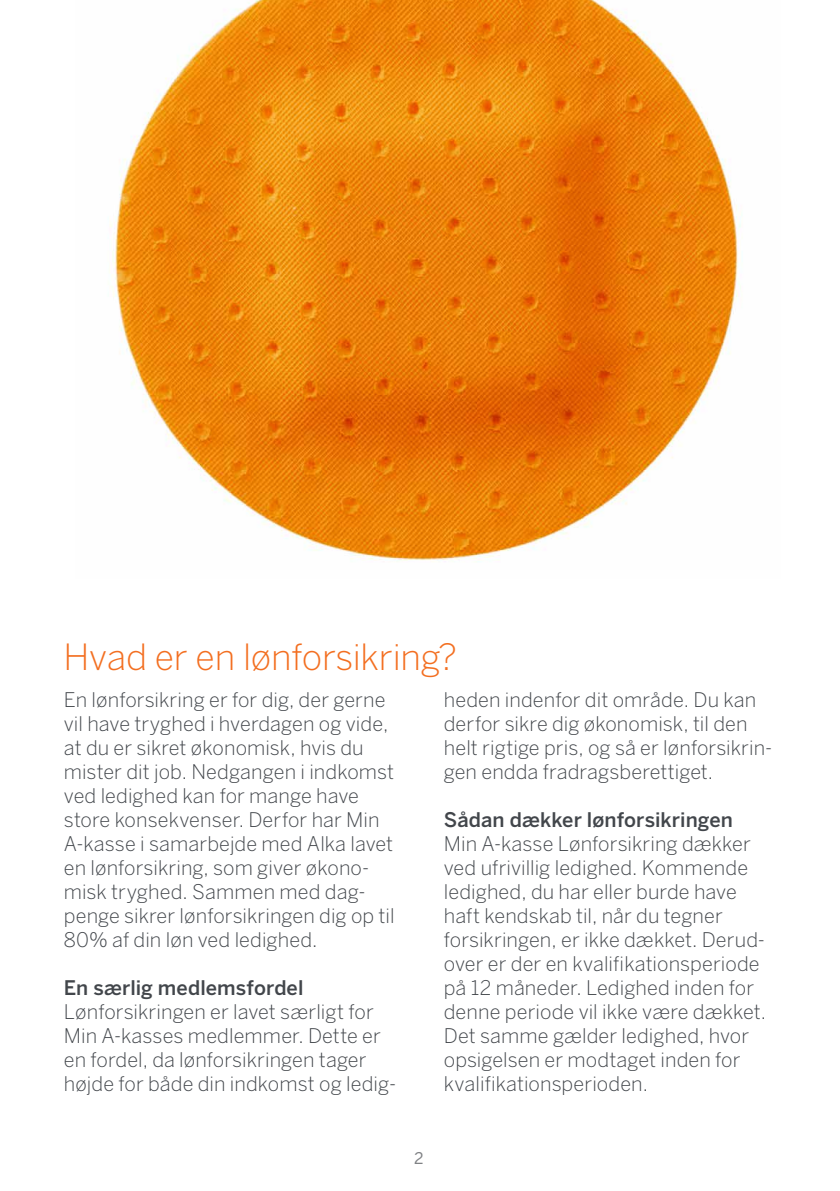
<style>
.page{position:relative;width:840px;height:1191px;background:#fff}
.page>*{position:absolute;margin:0;border:0;box-sizing:border-box;transform-origin:0 0}
.t1{font:300 35.8px "Benton Sans";letter-spacing:-.005em;color:#f36f21}
.t2{font:300 20px/24px "Benton Sans";letter-spacing:.005em;color:#42464b}
.t3{font:500 20px "Benton Sans";letter-spacing:.005em;color:#42464b}
.t4{font:16px "Benton Sans";color:#808285}
</style>
<div class="page">
<img style="left:109px;top:0;width:632px;height:562px">
<h1 class="t1" style="left:63px;top:635px;width:395px">Hvad er en lønforsikring?</h1>
<p class="t2" style="left:64px;top:687px;width:332px">En lønforsikring er for dig, der gerne vil have tryghed i hverdagen og vide, at du er sikret økonomisk, hvis du mister dit job. Nedgangen i indkomst ved ledighed kan for mange have store konsekvenser. Derfor har Min A-kasse i samarbejde med Alka lavet en lønforsikring, som giver økono&shy;misk tryghed. Sammen med dag&shy;penge sikrer lønforsikringen dig op til 80% af din løn ved ledighed.</p>
<p class="t3" style="left:64px;top:975px;width:241px">En særlig medlemsfordel</p>
<p class="t2" style="left:64px;top:999px;width:333px">Lønforsikringen er lavet særligt for Min A-kasses medlemmer. Dette er en fordel, da lønforsikringen tager højde for både din indkomst og ledig-</p>
<p class="t2" style="left:443px;top:687px;width:330px">heden indenfor dit område. Du kan derfor sikre dig økonomisk, til den helt rigtige pris, og så er lønforsikrin&shy;gen endda fradragsberettiget.</p>
<p class="t3" style="left:443px;top:807px;width:290px">Sådan dækker lønforsikringen</p>
<p class="t2" style="left:443px;top:831px;width:323px">Min A-kasse Lønforsikring dækker ved ufrivillig ledighed. Kommende ledighed, du har eller burde have haft kendskab til, når du tegner forsikringen, er ikke dækket. Derud&shy;over er der en kvalifikationsperiode på 12 måneder. Ledighed inden for denne periode vil ikke være dækket.<br>Det samme gælder ledighed, hvor opsigelsen er modtaget inden for kvalifikationsperioden.</p>
<p class="t4" style="left:414px;top:1148px;width:11px">2</p>
</div>
